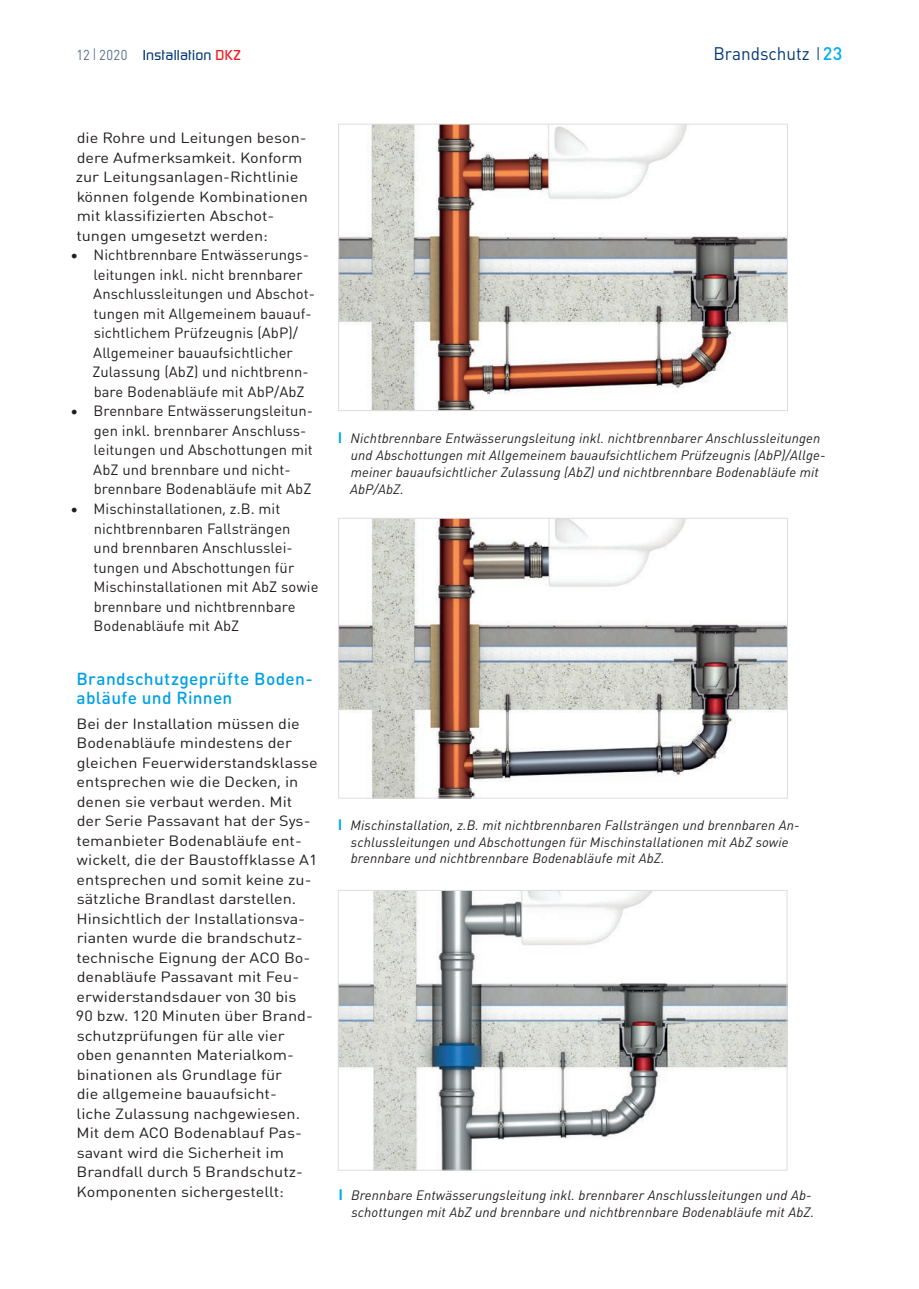
<style>
.page{position:relative;width:919px;height:1289px;background:#fff}
.page>*{position:absolute;margin:0;border:0;box-sizing:border-box;transform-origin:0 0}
.t1{font:18px "DINOT";color:#013874;scale:.95 1}
.t2{font:500 17.25px/19.5px "DIN Round OT";letter-spacing:.02em;color:#00a1e3}
.t3{font:14.7px/19.5px "DIN Round OT";color:#231f20;scale:1.1 1}
.t4{font:14.7px/19.5px "DIN Round OT";color:#231f20}
.t5{font:500 14.25px "Continuum";letter-spacing:.015em;color:#013874}
.t6{font:italic 13.5px/16.8px "DINOT";letter-spacing:.01em;color:#231f20}
.s1{font-family:"DINOT";font-weight:400;color:#566c90}
.s2{font-family:"DINOT";font-weight:300;font-size:16.5px;color:#566c90}
.s3{color:#ee1d23}
.s4{font-weight:300}
.s5{font-weight:500;color:#00aeef}
.s6{font-weight:700;font-style:normal;font-size:15px;color:#00aeef}
</style>
<div class="page">
<img style="left:340px;top:126px;width:445px;height:283px">
<div style="left:338px;top:124px;width:449px;height:287px;border:1px solid #dcdddf"></div>
<img style="left:340px;top:520px;width:445px;height:276px">
<div style="left:338px;top:518px;width:449px;height:280px;border:1px solid #dcdddf"></div>
<img style="left:340px;top:892px;width:445px;height:276px">
<div style="left:338px;top:890px;width:449px;height:280px;border:1px solid #dcdddf"></div>
<p class="t5" style="left:77px;top:46px;width:166px"><span class="s1">12</span> <span class="s2">I</span> <span class="s1">2020</span> Installation <span class="s3">DKZ</span></p>
<p class="t1" style="left:713px;top:40px;width:137px">Brandschutz <span class="s4">I</span><span class="s5">23</span></p>
<p class="t3" style="left:76px;top:128px;width:212px">die Rohre und Leitungen beson&shy;dere Aufmerksamkeit. Konform zur Leitungsanlagen-Richtlinie können folgende Kombinationen mit klassifizierten Abschot&shy;tungen umgesetzt werden:</p>
<p class="t4" style="left:92px;top:245px;width:224px;text-indent:-22px">• Nichtbrennbare Entwässerungs&shy;leitungen inkl. nicht brennbarer Anschlussleitungen und Abschot&shy;tungen mit Allgemeinem bauauf&shy;sichtlichem Prüfzeugnis (AbP)/ Allgemeiner bauaufsichtlicher Zulassung (AbZ) und nichtbrenn&shy;bare Bodenabläufe mit AbP/AbZ</p>
<p class="t4" style="left:93px;top:401px;width:221px;text-indent:-23px">• Brennbare Entwässerungsleitun&shy;gen inkl. brennbarer Anschluss&shy;leitungen und Abschottungen mit<br>AbZ und brennbare und nicht&shy;brennbare Bodenabläufe mit AbZ</p>
<p class="t4" style="left:93px;top:498px;width:227px;text-indent:-23px">• Mischinstallationen, z.B. mit nichtbrennbaren Fallsträngen und brennbaren Anschlusslei&shy;tungen und Abschottungen für<br>Mischinstallationen mit AbZ sowie brennbare und nichtbrennbare<br>Bodenabläufe mit AbZ</p>
<p class="t2" style="left:77px;top:668px;width:237px">Brandschutzgeprüfte Boden&shy;abläufe und Rinnen</p>
<p class="t3" style="left:76px;top:713px;width:221px">Bei der Installation müssen die<br>Bodenabläufe mindestens der gleichen Feuerwiderstandsklasse entsprechen wie die Decken, in denen sie verbaut werden. Mit der Serie Passavant hat der Sys&shy;temanbieter Bodenabläufe ent&shy;wickelt, die der Baustoffklasse A1 entsprechen und somit keine zu&shy;sätzliche Brandlast darstellen.<br>Hinsichtlich der Installationsva&shy;rianten wurde die brandschutz&shy;technische Eignung der ACO Bo&shy;denabläufe Passavant mit Feu&shy;erwiderstandsdauer von 30 bis<br>90 bzw. 120 Minuten über Brand&shy;schutzprüfungen für alle vier oben genannten Materialkom&shy;binationen als Grundlage für<br>die allgemeine bauaufsicht-<br>liche Zulassung nachgewiesen.<br>Mit dem ACO Bodenablauf Pas&shy;savant wird die Sicherheit im<br>Brandfall durch 5 Brandschutz-<br>Komponenten sichergestellt:</p>
<p class="t6" style="left:350px;top:429px;width:477px;text-indent:-12px"><span class="s6">I</span> Nichtbrennbare Entwässerungsleitung inkl. nichtbrennbarer Anschlussleitungen und Abschottungen mit Allgemeinem bauaufsichtlichem Prüfzeugnis (AbP)/Allge&shy;meiner bauaufsichtlicher Zulassung (AbZ) und nichtbrennbare Bodenabläufe mit AbP/AbZ.</p>
<p class="t6" style="left:351px;top:815px;width:450px;text-indent:-13px"><span class="s6">I</span> Mischinstallation, z.B. mit nichtbrennbaren Fallsträngen und brennbaren An&shy;schlussleitungen und Abschottungen für Mischinstallationen mit AbZ sowie brennbare und nichtbrennbare Bodenabläufe mit AbZ.</p>
<p class="t6" style="left:338px;top:1185px;width:477px;text-align:right"><span class="s6">I</span> Brennbare Entwässerungsleitung inkl. brennbarer Anschlussleitungen und Ab&shy;schottungen mit AbZ und brennbare und nichtbrennbare Bodenabläufe mit AbZ.</p>
</div>
